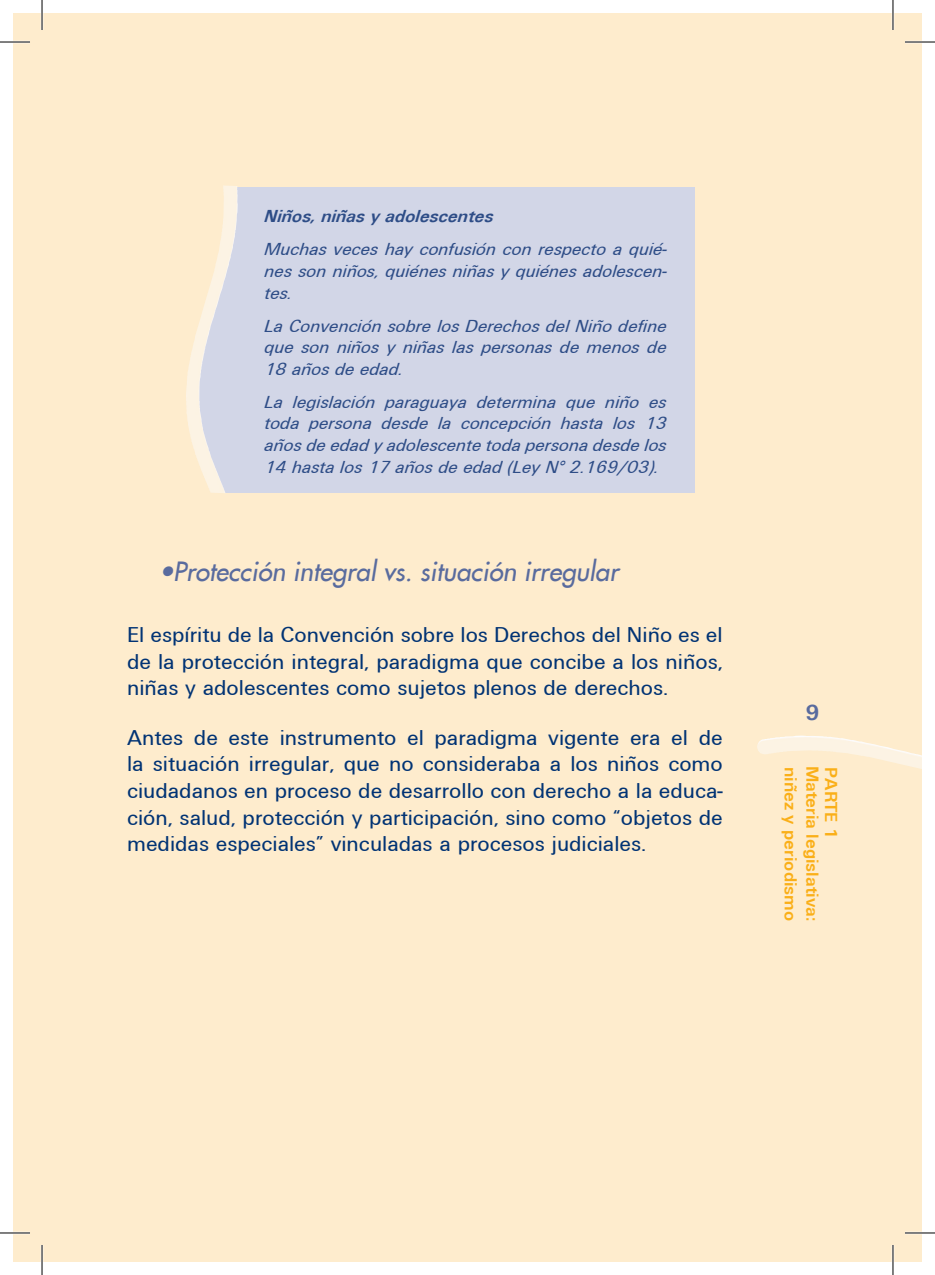
<style>
.page{position:relative;width:935px;height:1275px;background:#fff}
.page>*{position:absolute;margin:0;border:0;box-sizing:border-box;transform-origin:0 0}
.t1{font:italic 26px "Futura";color:#596b9e}
.t2{font:22.2px/26.6px "Univers DTC";color:#013374;text-align:justify}
.t3{font:18px/21.6px "Univers Oblique DTC";color:#2e4d87;text-align:justify}
.t4{font:18px "Univers Bold DTC";color:#faaf18}
.t5{font:18px "Univers Bold Oblique DTC";color:#2e4d87}
</style>
<div class="page">
<div style="left:14px;top:14px;width:28px;height:1247px;background:#feeccd"></div>
<div style="left:42px;top:14px;width:879px;height:1247px;background:#feeccd"></div>
<img style="left:757px;top:735px;width:164px;height:31px">
<div style="left:167px;top:188px;width:527px;height:305px;background:#d2d6e7"></div>
<svg style="left:167px;top:188px;width:58px;height:305px;background:#fdeccf"></svg>
<img style="left:199px;top:186px;width:39px;height:298px">
<hr style="left:0;top:41px;width:30px;height:2px;background:#fff">
<hr style="left:904px;top:41px;width:30px;height:2px;background:#fff">
<hr style="left:0;top:1231px;width:30px;height:3px;background:#fff">
<hr style="left:904px;top:1231px;width:30px;height:3px;background:#fff">
<hr style="left:41px;top:0;width:2px;height:30px;background:#fff">
<hr style="left:41px;top:1245px;width:2px;height:30px;background:#fff">
<hr style="left:891px;top:0;width:3px;height:30px;background:#fff">
<hr style="left:891px;top:1245px;width:3px;height:30px;background:#fff">
<hr style="left:0;top:42px;width:30px;height:1px;background:#000">
<hr style="left:904px;top:42px;width:30px;height:1px;background:#000">
<hr style="left:0;top:1232px;width:30px;height:1px;background:#000">
<hr style="left:904px;top:1232px;width:30px;height:1px;background:#000">
<hr style="left:42px;top:0;width:1px;height:30px;background:#000">
<hr style="left:42px;top:1245px;width:1px;height:30px;background:#000">
<hr style="left:892px;top:0;width:1px;height:30px;background:#000">
<hr style="left:892px;top:1245px;width:1px;height:30px;background:#000">
<p class="t5" style="left:263px;top:206px;width:231px">Niños, niñas y adolescentes</p>
<p class="t3" style="left:263px;top:239px;width:405px">Muchas veces hay confusión con respecto a quié&shy;nes son niños, quiénes niñas y quiénes adolescen&shy;tes.</p>
<p class="t3" style="left:263px;top:315px;width:403px">La Convención sobre los Derechos del Niño define que son niños y niñas las personas de menos de 18 años de edad.</p>
<p class="t3" style="left:263px;top:391px;width:403px">La legislación paraguaya determina que niño es toda persona desde la concepción hasta los 13 años de edad y adolescente toda persona desde los 14 hasta los 17 años de edad (Ley N° 2.169/03).</p>
<p class="t1" style="left:159px;top:555px;width:461px">•Protección integral vs. situación irregular</p>
<p class="t2" style="left:127px;top:621px;width:597px">El espíritu de la Convención sobre los Derechos del Niño es el de la protección integral, paradigma que concibe a los niños, niñas y adolescentes como sujetos plenos de derechos.</p>
<p class="t2" style="left:127px;top:724px;width:597px">Antes de este instrumento el paradigma vigente era el de la situación irregular, que no consideraba a los niños como ciudadanos en proceso de desarrollo con derecho a la educa&shy;ción, salud, protección y participación, sino como “objetos de medidas especiales” vinculadas a procesos judiciales.</p>
<p class="t4" style="left:800px;top:767px;width:156px;rotate:90deg">niñez y periodismo</p>
<p class="t4" style="left:822px;top:765px;width:157px;rotate:90deg">Materia legislativa:</p>
<p class="t4" style="left:841px;top:767px;width:73px;rotate:90deg">PARTE 1</p>
</div>
